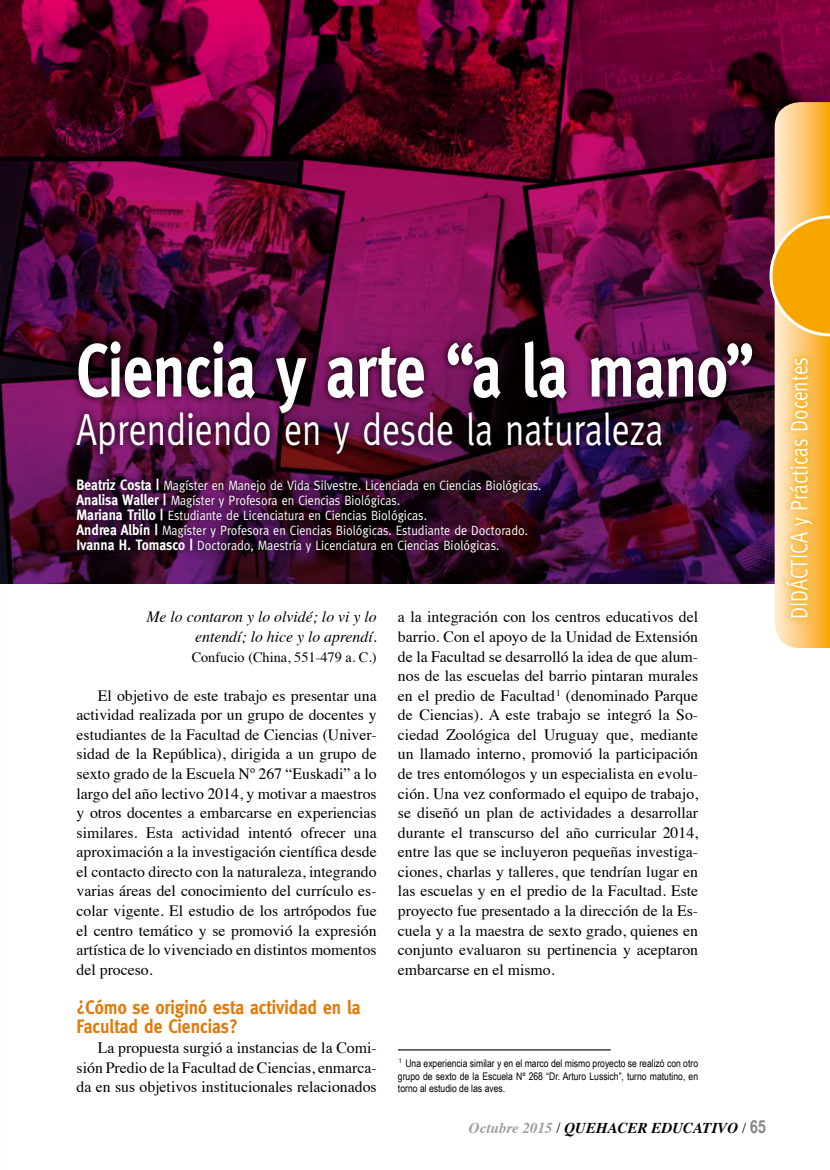
<style>
.page{position:relative;width:830px;height:1170px;background:#fff}
.page>*{position:absolute;margin:0;border:0;box-sizing:border-box;transform-origin:0 0}
.t1{font:700 75px "Meta";color:#fff;scale:.8 1}
.t2{font:45px "Meta";color:#fff;scale:.8 1}
.t3{font:24px "Meta";color:#fff;scale:.8 1}
.t4{font:700 19.5px/19.5px "Meta";color:#e07a0c;scale:.9 1}
.t5{font:15.75px/19.5px "Times";color:#000;text-align:justify}
.t6{font:italic 15.75px/19.5px "Times";color:#000;text-align:right}
.t7{font:italic 700 15px "Times";color:#000}
.t8{font:14.25px "Times";color:#000}
.t9{font:13.5px/15px "Meta";color:#fff;scale:.9 1}
.t10{font:10.5px/12.6px "Arial Narrow";color:#000;text-align:justify}
.s1{font-weight:700;font-size:15px}
.s2{color:#9d9d9c}
.s3{font-weight:400;font-style:normal}
.s4{font-family:"Arial Narrow";font-style:normal;font-size:18px;color:#878787}
</style>
<div class="page">
<img style="left:0;top:0;width:829px;height:583px">
<svg style="left:70px;top:333px;width:689px;height:128px;background:#410c33"></svg>
<hr style="left:398px;top:1049px;width:212px;height:1px;background:#000">
<svg style="left:69px;top:471px;width:478px;height:89px;background:#2b0924"></svg>
<svg style="left:769px;top:102px;width:60px;height:546px;background:#dba44d"></svg>
<svg style="left:777px;top:350px;width:42px;height:275px;background:#fbc86f"></svg>
<h1 class="t1" style="left:77px;top:327px;width:848px">Ciencia y arte “a la mano”</h1>
<h2 class="t2" style="left:77px;top:403px;width:734px">Aprendiendo en y desde la naturaleza</h2>
<p class="t9" style="left:77px;top:478px;width:517px"><span class="s1">Beatriz Costa |</span> Magíster en Manejo de Vida Silvestre. Licenciada en Ciencias Biológicas.<br><span class="s1">Analisa Waller |</span> Magíster y Profesora en Ciencias Biológicas.<br><span class="s1">Mariana Trillo |</span> Estudiante de Licenciatura en Ciencias Biológicas.<br><span class="s1">Andrea Albín |</span> Magíster y Profesora en Ciencias Biológicas. Estudiante de Doctorado.<br><span class="s1">Ivanna H. Tomasco |</span> Doctorado, Maestría y Licenciatura en Ciencias Biológicas.</p>
<p class="t6" style="left:146px;top:606px;width:231px">Me lo contaron y lo olvidé; lo vi y lo entendí; lo hice y lo aprendí.</p>
<p class="t8" style="left:191px;top:643px;width:186px">Confucio (China, 551-479 a. C.)</p>
<p class="t5" style="left:77px;top:684px;width:301px;text-indent:21px">El objetivo de este trabajo es presentar una actividad realizada por un grupo de docentes y estudiantes de la Facultad de Ciencias (Univer&shy;sidad de la República), dirigida a un grupo de sexto grado de la Escuela Nº 267 “Euskadi” a lo largo del año lectivo 2014, y motivar a maestros y otros docentes a embarcarse en experiencias similares. Esta actividad intentó ofrecer una aproximación a la investigación científica desde el contacto directo con la naturaleza, integrando varias áreas del conocimiento del currículo es&shy;colar vigente. El estudio de los artrópodos fue el centro temático y se promovió la expresión artística de lo vivenciado en distintos momentos del proceso.</p>
<p class="t4" style="left:77px;top:997px;width:317px">¿Cómo se originó esta actividad en la<br>Facultad de Ciencias?</p>
<p class="t5" style="left:77px;top:1036px;width:301px;text-indent:21px">La propuesta surgió a instancias de la Comi&shy;sión Predio de la Facultad de Ciencias, enmarca&shy;da en sus objetivos institucionales relacionados</p>
<p class="t5" style="left:398px;top:606px;width:301px">a la integración con los centros educativos del barrio. Con el apoyo de la Unidad de Extensión de la Facultad se desarrolló la idea de que alum&shy;nos de las escuelas del barrio pintaran murales en el predio de Facultad<sup>1</sup> (denominado Parque de Ciencias). A este trabajo se integró la So&shy;ciedad Zoológica del Uruguay que, mediante un llamado interno, promovió la participación de tres entomólogos y un especialista en evolu&shy;ción. Una vez conformado el equipo de trabajo, se diseñó un plan de actividades a desarrollar durante el transcurso del año curricular 2014, entre las que se incluyeron pequeñas investiga&shy;ciones, charlas y talleres, que tendrían lugar en las escuelas y en el predio de la Facultad. Este proyecto fue presentado a la dirección de la Es&shy;cuela y a la maestra de sexto grado, quienes en conjunto evaluaron su pertinencia y aceptaron embarcarse en el mismo.</p>
<p class="t10" style="left:398px;top:1056px;width:301px"><sup>1</sup> Una experiencia similar y en el marco del mismo proyecto se realizó con otro grupo de sexto de la Escuela Nº 268 “Dr. Arturo Lussich”, turno matutino, en torno al estudio de las aves.</p>
<p class="t7" style="left:468px;top:1113px;width:298px"><span class="s2">Octubre 2015</span> <span class="s3">/</span> QUEHACER EDUCATIVO <span class="s3">/</span> <span class="s4">65</span></p>
<h3 class="t3" style="left:785px;top:619px;width:329px;rotate:-90deg">DIDÁCTICA y Prácticas Docentes</h3>
</div>
